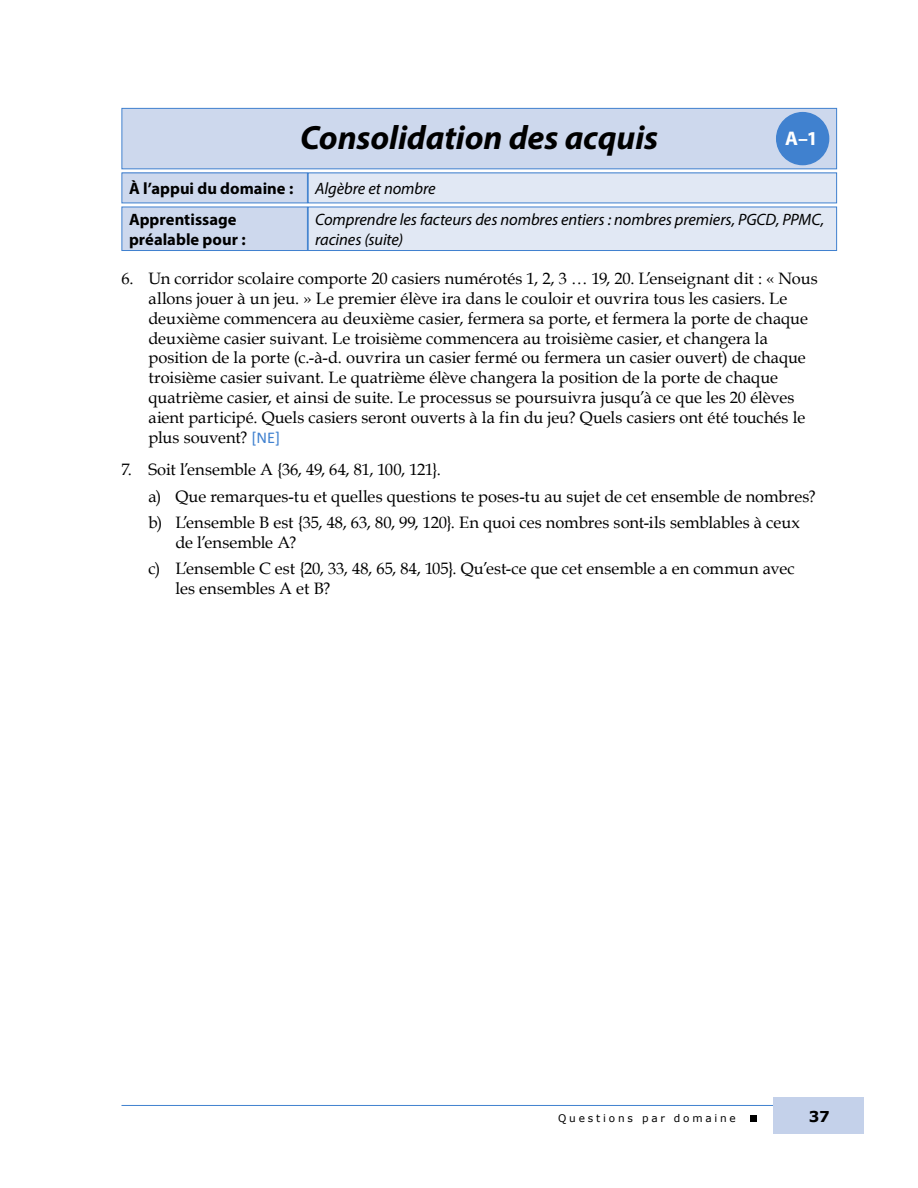
<style>
.page{position:relative;width:918px;height:1188px;background:#fff}
.page>*{position:absolute;margin:0;border:0;box-sizing:border-box;transform-origin:0 0}
.Heading_1_Mental_Math{font:italic 700 33.75px "Myriad Pro";letter-spacing:-.005em;color:#000}
.t1{font:700 19.8px "Myriad Pro";color:#fff}
.Assignment_Number_A___12{font:16.5px/19.8px "Book Antiqua";color:#000}
.Assignment_Number_B___06{font:16.5px/19.8px "Book Antiqua";color:#000}
.Heading_3_Unit_Heading{font:italic 16.5px/19.8px "Myriad Pro";letter-spacing:-.005em;color:#000}
.Heading_3_Unit_Heading-2{font:700 16.5px/19.8px "Myriad Pro";color:#000}
.Assignment_Number_A___06{font:16.5px "Book Antiqua";letter-spacing:-.01em;color:#000}
.t2{font:700 15px "Verdana";color:#000}
.t3{font:10.5px "Verdana";letter-spacing:.27em;color:#000}
.s1{font-family:"Calibri";color:#4081cf}
</style>
<div class="page">
<hr style="left:122px;top:1105px;width:730px;height:1px;background:#4081cf">
<div style="left:774px;top:1097px;width:90px;height:37px;background:#c4d1ea"></div>
<div style="left:750px;top:1115px;width:7px;height:7px;background:#000"></div>
<div style="left:122px;top:108px;width:715px;height:61px;background:#cdd8ed"></div>
<div style="left:122px;top:108px;width:715px;height:61px;border:1px solid #4081cf"></div>
<div style="left:777px;top:113px;width:52px;height:52px;background:#4081cf;border-radius:50%"></div>
<div style="left:776px;top:112px;width:53px;height:53px;border:1px solid #4081cf;border-radius:50%"></div>
<div style="left:122px;top:173px;width:185px;height:30px;background:#cdd8ed"></div>
<div style="left:308px;top:173px;width:529px;height:30px;background:#e1e8f4"></div>
<div style="left:122px;top:207px;width:185px;height:44px;background:#cdd8ed"></div>
<div style="left:122px;top:207px;width:186px;height:44px;border:1px solid #4081cf"></div>
<div style="left:308px;top:207px;width:529px;height:44px;background:#e1e8f4"></div>
<div style="left:308px;top:207px;width:529px;height:44px;border:1px solid #4081cf"></div>
<p class="Heading_1_Mental_Math" style="left:300px;top:115px;width:360px">Consolidation des acquis</p>
<p class="t1" style="left:785px;top:126px;width:34px">A–1</p>
<p class="Heading_3_Unit_Heading-2" style="left:129px;top:178px;width:166px">À l’appui du domaine :</p>
<p class="Heading_3_Unit_Heading" style="left:315px;top:178px;width:122px">Algèbre et nombre</p>
<p class="Heading_3_Unit_Heading-2" style="left:129px;top:209px;width:118px">Apprentissage préalable pour :</p>
<p class="Heading_3_Unit_Heading" style="left:315px;top:209px;width:510px">Comprendre les facteurs des nombres entiers : nombres premiers, PGCD, PPMC, racines (suite)</p>
<p class="Assignment_Number_A___12" style="left:148px;top:268px;width:671px;text-indent:-27px">6. Un corridor scolaire comporte 20 casiers numérotés 1, 2, 3 … 19, 20. L’enseignant dit : « Nous allons jouer à un jeu. » Le premier élève ira dans le couloir et ouvrira tous les casiers. Le deuxième commencera au deuxième casier, fermera sa porte, et fermera la porte de chaque deuxième casier suivant. Le troisième commencera au troisième casier, et changera la position de la porte (c.-à-d. ouvrira un casier fermé ou fermera un casier ouvert) de chaque troisième casier suivant. Le quatrième élève changera la position de la porte de chaque quatrième casier, et ainsi de suite. Le processus se poursuivra jusqu’à ce que les 20 élèves aient participé. Quels casiers seront ouverts à la fin du jeu? Quels casiers ont été touchés le plus souvent? <span class="s1">[NE]</span></p>
<p class="Assignment_Number_A___06" style="left:122px;top:458px;width:321px">7. Soit l’ensemble A {36, 49, 64, 81, 100, 121}.</p>
<p class="Assignment_Number_B___06" style="left:148px;top:486px;width:669px">a) Que remarques-tu et quelles questions te poses-tu au sujet de cet ensemble de nombres?</p>
<p class="Assignment_Number_B___06" style="left:176px;top:512px;width:626px;text-indent:-27px">b) L’ensemble B est {35, 48, 63, 80, 99, 120}. En quoi ces nombres sont-ils semblables à ceux de l’ensemble A?</p>
<p class="Assignment_Number_B___06" style="left:176px;top:558px;width:621px;text-indent:-27px">c) L’ensemble C est {20, 33, 48, 65, 84, 105}. Qu’est-ce que cet ensemble a en commun avec les ensembles A et B?</p>
<p class="t3" style="left:558px;top:1111px;width:179px">Questions par domaine</p>
<p class="t2" style="left:809px;top:1106px;width:22px">37</p>
</div>
